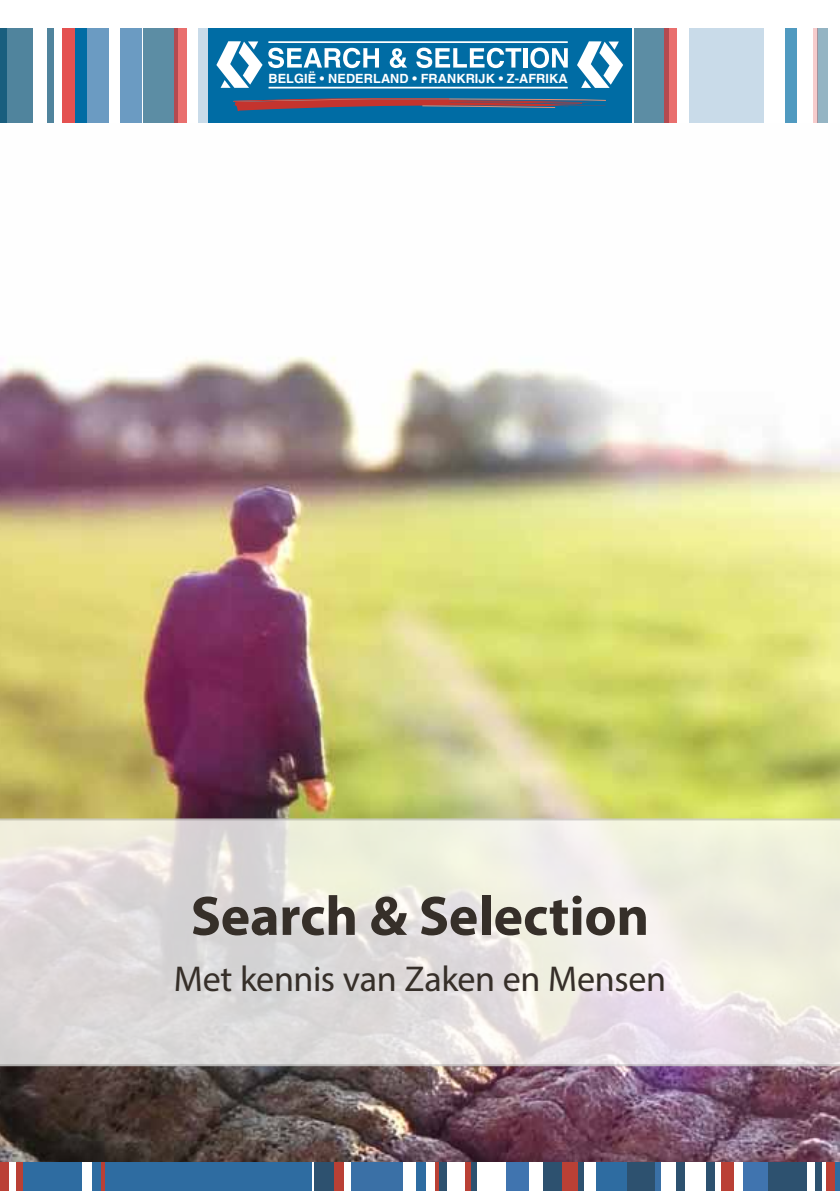
<style>
.page{position:relative;width:840px;height:1191px;background:#fff}
.page>*{position:absolute;margin:0;border:0;box-sizing:border-box;transform-origin:0 0}
.t1{font:700 56px "Myriad Pro";letter-spacing:-.005em;color:#362f29}
.t2{font:36px "Myriad Pro";letter-spacing:-.01em;color:#362f29}
.t3{font:700 12.8px "Helvetica LT";letter-spacing:.005em;color:#fff}
</style>
<div class="page">
<img style="left:0;top:356px;width:839px;height:806px">
<div style="left:0;top:1162px;width:9px;height:29px;background:#ba4035"></div>
<div style="left:16px;top:1162px;width:7px;height:29px;background:#ba4035"></div>
<div style="left:23px;top:1162px;width:59px;height:29px;background:#2e6ca1"></div>
<div style="left:92px;top:1162px;width:9px;height:29px;background:#2e6ca1"></div>
<hr style="left:101px;top:1162px;width:4px;height:29px;background:#ba4035">
<div style="left:105px;top:1162px;width:208px;height:29px;background:#2e6ca1"></div>
<div style="left:314px;top:1162px;width:20px;height:29px;background:#2d516f"></div>
<div style="left:334px;top:1162px;width:10px;height:29px;background:#ba4035"></div>
<div style="left:351px;top:1162px;width:51px;height:29px;background:#3a70a6"></div>
<div style="left:416px;top:1162px;width:9px;height:29px;background:#2e6ca1"></div>
<hr style="left:435px;top:1162px;width:3px;height:29px;background:#ba4035">
<div style="left:438px;top:1162px;width:9px;height:29px;background:#2d516f"></div>
<div style="left:465px;top:1162px;width:6px;height:29px;background:#ba4035"></div>
<div style="left:471px;top:1162px;width:6px;height:29px;background:#2d516f"></div>
<div style="left:506px;top:1162px;width:22px;height:29px;background:#4074af"></div>
<div style="left:543px;top:1162px;width:19px;height:29px;background:#2d516f"></div>
<div style="left:562px;top:1162px;width:16px;height:29px;background:#ba4035"></div>
<div style="left:578px;top:1162px;width:6px;height:29px;background:#2d516f"></div>
<div style="left:596px;top:1162px;width:31px;height:29px;background:#2e6ca1"></div>
<div style="left:627px;top:1162px;width:27px;height:29px;background:#2d516f"></div>
<div style="left:654px;top:1162px;width:6px;height:29px;background:#3a70a6"></div>
<div style="left:676px;top:1162px;width:8px;height:29px;background:#2d516f"></div>
<div style="left:706px;top:1162px;width:8px;height:29px;background:#2d516f"></div>
<div style="left:720px;top:1162px;width:13px;height:29px;background:#ba4035"></div>
<div style="left:743px;top:1162px;width:24px;height:29px;background:#4074af"></div>
<div style="left:767px;top:1162px;width:40px;height:29px;background:#2d516f"></div>
<div style="left:815px;top:1162px;width:6px;height:29px;background:#2d516f"></div>
<div style="left:826px;top:1162px;width:8px;height:29px;background:#ba4035"></div>
<div style="left:834px;top:1162px;width:5px;height:29px;background:#2e6ca1"></div>
<div style="left:120px;top:28px;width:21px;height:94px;background:#6b9bc2"></div>
<div style="left:77px;top:28px;width:32px;height:94px;background:#6b9bc2"></div>
<div style="left:198px;top:28px;width:75px;height:94px;background:#c9dbe9"></div>
<div style="left:144px;top:28px;width:34px;height:94px;background:#5c8da4"></div>
<svg style="left:816px;top:28px;width:11px;height:94px"></svg>
<svg style="left:174px;top:28px;width:12px;height:94px"></svg>
<div style="left:688px;top:28px;width:75px;height:94px;background:#c9dbe9"></div>
<div style="left:633px;top:28px;width:35px;height:94px;background:#5c8da4"></div>
<div style="left:785px;top:28px;width:11px;height:94px;background:#509ac0"></div>
<svg style="left:813px;top:28px;width:3px;height:94px"></svg>
<svg style="left:664px;top:28px;width:12px;height:94px"></svg>
<div style="left:208px;top:28px;width:423px;height:95px;background:#006ca4"></div>
<svg style="left:216px;top:41px;width:46px;height:47px"></svg>
<svg style="left:577px;top:41px;width:45px;height:47px"></svg>
<hr style="left:268px;top:41px;width:299px;height:2px;background:#fff">
<hr style="left:268px;top:87px;width:299px;height:1px;background:#fff">
<svg style="left:268px;top:48px;width:111px;height:20px"></svg>
<svg style="left:389px;top:48px;width:18px;height:20px"></svg>
<svg style="left:416px;top:48px;width:105px;height:20px"></svg>
<hr style="left:523px;top:48px;width:4px;height:20px;background:#fff">
<svg style="left:530px;top:48px;width:37px;height:20px"></svg>
<svg style="left:233px;top:99px;width:372px;height:13px"></svg>
<div style="left:0;top:28px;width:33px;height:94px;background:#50849d"></div>
<div style="left:63px;top:28px;width:23px;height:94px;background:#e45150"></div>
<div style="left:0;top:28px;width:6px;height:94px;background:#195e7e"></div>
<div style="left:47px;top:28px;width:7px;height:94px;background:#50849d"></div>
<div style="left:75px;top:28px;width:11px;height:94px;background:#006ca4"></div>
<svg style="left:0;top:818px;width:839px;height:248px;background:#e5e2de"></svg>
<p class="t3" style="left:268px;top:70px;width:300px">BELGIË • NEDERLAND • FRANKRIJK • Z-AFRIKA</p>
<h1 class="t1" style="left:190px;top:879px;width:460px">Search &amp; Selection</h1>
<h2 class="t2" style="left:174px;top:956px;width:493px">Met kennis van Zaken en Mensen</h2>
</div>
